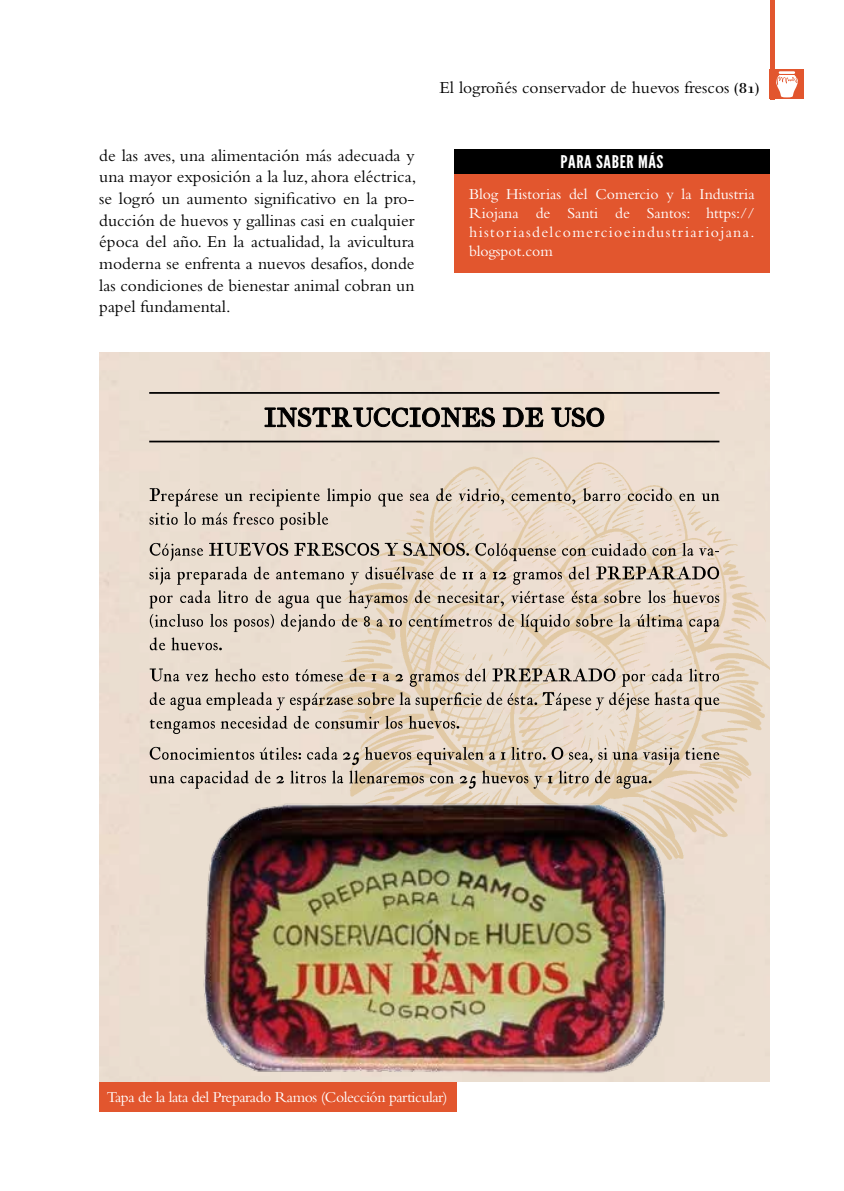
<style>
.page{position:relative;width:844px;height:1191px;background:#fff}
.page>*{position:absolute;margin:0;border:0;box-sizing:border-box;transform-origin:0 0}
.t1{font:17.5px/21.7px "Bembo Std";color:#000;text-align:justify}
.t2{font:17.5px "League Gothic";letter-spacing:.03em;color:#fff;scale:1.15 1}
.t3{font:15.75px/18.9px "Bembo Std";letter-spacing:-.015em;color:#fff;text-align:justify}
.s1{font-family:"Katrina";font-size:15.75px}
</style>
<div class="page">
<div style="left:769px;top:0;width:5px;height:99px;background:#e2562e"></div>
<div style="left:769px;top:69px;width:35px;height:30px;background:#e2562e"></div>
<hr style="left:778px;top:71px;width:16px;height:3px;background:#fff">
<svg style="left:776px;top:75px;width:21px;height:22px"></svg>
<div style="left:454px;top:174px;width:315px;height:99px;background:#e2562e"></div>
<div style="left:454px;top:149px;width:315px;height:25px;background:#000"></div>
<div style="left:99px;top:1081px;width:357px;height:30px;background:#e2562e"></div>
<div style="left:99px;top:352px;width:670px;height:729px;background:#ecded0"></div>
<img style="left:313px;top:419px;width:456px;height:471px">
<svg style="left:149px;top:747px;width:570px;height:41px;background:#cec0af"></svg>
<svg style="left:149px;top:716px;width:310px;height:18px;background:#c5b9ab"></svg>
<svg style="left:149px;top:668px;width:570px;height:42px;background:#cabdae"></svg>
<svg style="left:150px;top:614px;width:569px;height:36px;background:#d5c7b7"></svg>
<svg style="left:149px;top:543px;width:570px;height:65px;background:#cabdaf"></svg>
<svg style="left:149px;top:512px;width:179px;height:18px;background:#c6bbb0"></svg>
<svg style="left:150px;top:488px;width:569px;height:18px;background:#c8bcb0"></svg>
<svg style="left:264px;top:407px;width:340px;height:20px;background:#857d75"></svg>
<img style="left:201px;top:802px;width:466px;height:273px">
<hr style="left:149px;top:392px;width:570px;height:2px;background:#000">
<hr style="left:149px;top:441px;width:570px;height:1px;background:#000">
<p class="t1" style="left:99px;top:144px;width:318px">de las aves, una alimentación más adecuada y una mayor exposición a la luz, ahora eléctrica, se logró un aumento significativo en la pro&shy;ducción de huevos y gallinas casi en cualquier época del año. En la actualidad, la avicultura moderna se enfrenta a nuevos desafíos, donde las condiciones de bienestar animal cobran un papel fundamental.</p>
<p class="t1" style="left:439px;top:77px;width:321px">El logroñés conservador de huevos frescos <span class="s1">(81)</span></p>
<p class="t2" style="left:560px;top:151px;width:91px">PARA SABER MÁS</p>
<p class="t3" style="left:469px;top:184px;width:287px">Blog Historias del Comercio y la Industria Riojana de Santi de Santos: https:// historiasdelcomercioeindustriariojana. blogspot.com</p>
<p class="t3" style="left:107px;top:1087px;width:342px">Tapa de la lata del Preparado Ramos (Colección particular)</p>
</div>
